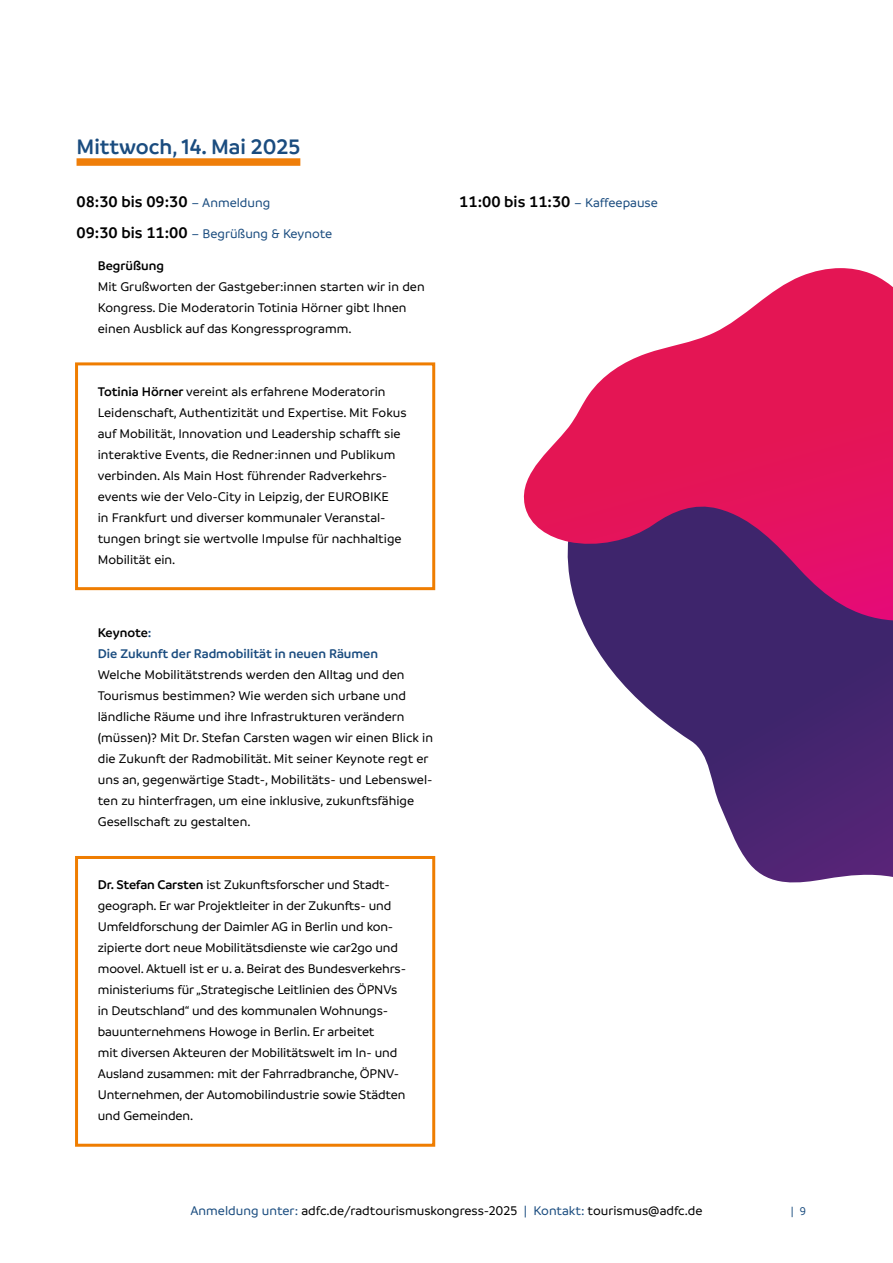
<style>
.page{position:relative;width:893px;height:1263px;background:#fff}
.page>*{position:absolute;margin:0;border:0;box-sizing:border-box;transform-origin:0 0}
.Datum_neue_seite{font:600 22.5px "Branding";color:#1a4c7f}
.Uhrzeit_links{font:600 16.5px "Branding";color:#000}
.Infobox_Fließtext{font:500 13.5px/21px "Branding";letter-spacing:-.01em;color:#000}
.Fließtext_Tabelle_links{font:500 13.5px/21px "Branding";color:#000}
.Fließtext_Semibold{font:600 13.5px/21px "Branding";color:#1a4c7f}
.Uhrzeit_links-2{font:500 13.5px "Branding";color:#1a4c7f}
.Fließtext_Semibold-2{font:600 13.5px "Branding";color:#000}
.t1{font:500 12px "Branding";color:#1a4c7f}
.s1{font-weight:500;font-size:13.5px;color:#1a4c7f}
.s2{font-weight:600;font-size:16.5px;color:#000}
.s3{font-weight:600}
.s4{color:#000}
.s5{color:#1a4c7f}
</style>
<div class="page">
<svg style="left:581px;top:620px;width:312px;height:263px"></svg>
<svg style="left:523px;top:268px;width:370px;height:352px"></svg>
<div style="left:77px;top:158px;width:223px;height:8px;background:#ef7e09"></div>
<div style="left:75px;top:362px;width:360px;height:228px;border:3px solid #ef7d00"></div>
<div style="left:75px;top:856px;width:360px;height:291px;border:3px solid #ef7d00"></div>
<p class="Datum_neue_seite" style="left:77px;top:134px;width:225px">Mittwoch, 14. Mai 2025</p>
<p class="Uhrzeit_links" style="left:77px;top:192px;width:195px">08:30 bis 09:30 <span class="s1">– Anmeldung</span></p>
<p class="Uhrzeit_links-2" style="left:77px;top:227px;width:257px"><span class="s2">09:30 bis 11:00</span> – Begrüßung &amp; Keynote</p>
<p class="Fließtext_Semibold-2" style="left:98px;top:258px;width:68px">Begrüßung</p>
<p class="Fließtext_Tabelle_links" style="left:98px;top:276px;width:328px">Mit Grußworten der Gastgeber:innen starten wir in den<br>Kongress. Die Moderatorin Totinia Hörner gibt Ihnen einen Ausblick auf das Kongressprogramm.</p>
<p class="Infobox_Fließtext" style="left:98px;top:381px;width:310px"><span class="s3">Totinia Hörner</span> vereint als erfahrene Moderatorin Leidenschaft, Authentizität und Expertise. Mit Fokus auf Mobilität, Innovation und Leadership schafft sie interaktive Events, die Redner:innen und Publikum verbinden. Als Main Host führender Radverkehrs&shy;events wie der Velo-City in Leipzig, der EUROBIKE<br>in Frankfurt und diverser kommunaler Veranstal&shy;tungen bringt sie wertvolle Impulse für nachhaltige Mobilität ein.</p>
<p class="Fließtext_Semibold" style="left:98px;top:622px;width:282px"><span class="s4">Keynote</span>:<br>Die Zukunft der Radmobilität in neuen Räumen</p>
<p class="Fließtext_Tabelle_links" style="left:98px;top:664px;width:337px">Welche Mobilitätstrends werden den Alltag und den Tourismus bestimmen? Wie werden sich urbane und ländliche Räume und ihre Infrastrukturen verändern (müssen)? Mit Dr. Stefan Carsten wagen wir einen Blick in die Zukunft der Radmobilität. Mit seiner Keynote regt er uns an, gegenwärtige Stadt-, Mobilitäts- und Lebenswel&shy;ten zu hinterfragen, um eine inklusive, zukunftsfähige Gesellschaft zu gestalten.</p>
<p class="Infobox_Fließtext" style="left:98px;top:874px;width:310px"><span class="s3">Dr. Stefan Carsten</span> ist Zukunftsforscher und Stadt&shy;geograph. Er war Projektleiter in der Zukunfts- und Umfeldforschung der Daimler AG in Berlin und kon&shy;zipierte dort neue Mobilitätsdienste wie car2go und moovel. Aktuell ist er u. a. Beirat des Bundesverkehrs&shy;ministeriums für „Strategische Leitlinien des ÖPNVs in Deutschland“ und des kommunalen Wohnungs&shy;bauunternehmens Howoge in Berlin. Er arbeitet<br>mit diversen Akteuren der Mobilitätswelt im In- und Ausland zusammen: mit der Fahrradbranche, ÖPNV-Unternehmen, der Automobilindustrie sowie Städten und Gemeinden.</p>
<p class="Uhrzeit_links" style="left:459px;top:192px;width:200px">11:00 bis 11:30 <span class="s1">– Kaffeepause</span></p>
<p class="Infobox_Fließtext" style="left:191px;top:1200px;width:513px"><span class="s5">Anmeldung unter:</span> adfc.de/radtourismuskongress-2025 <span class="s5">| Kontakt:</span> tourismus@adfc.de</p>
<p class="t1" style="left:791px;top:1204px;width:17px">| 9</p>
</div>
